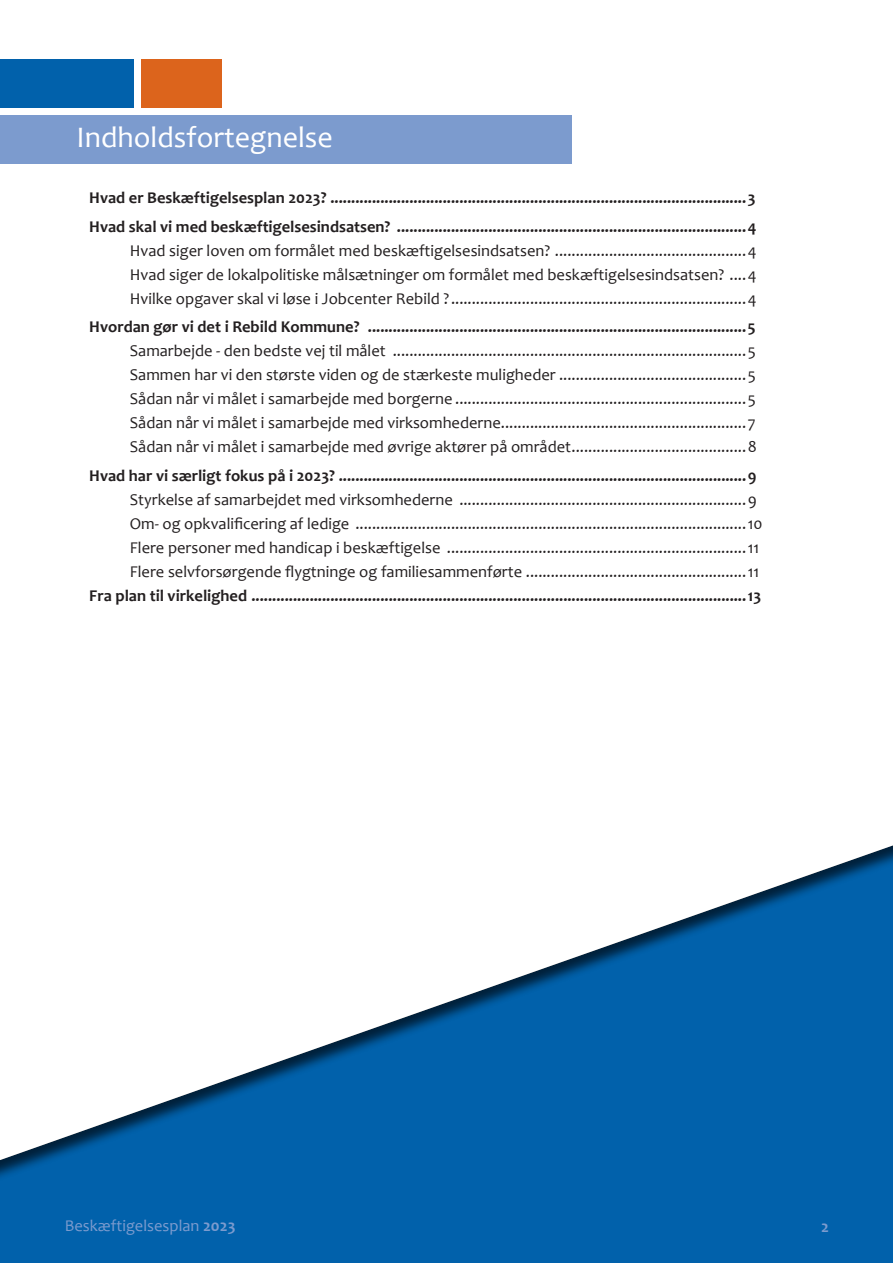
<style>
.page{position:relative;width:893px;height:1263px;background:#fff}
.page>*{position:absolute;margin:0;border:0;box-sizing:border-box;transform-origin:0 0}
.t1{font:30px "Candara";color:#fff}
.t2{font:16.5px "Candara";color:#231f20}
.t3{font:700 16.5px "Candara";color:#231f20}
.t4{font:16.5px "Candara";color:#7c9bce}
.t5{font:700 16.5px "Candara";color:#7c9bce}
.s1{font-weight:700}
</style>
<div class="page">
<div style="left:0;top:837px;width:893px;height:426px;background:#231f20;opacity:.75"></div>
<div style="left:0;top:116px;width:572px;height:48px;background:#7c9bce"></div>
<div style="left:0;top:60px;width:134px;height:48px;background:#0161ab"></div>
<div style="left:141px;top:60px;width:81px;height:48px;background:#dc641c"></div>
<p class="t1" style="left:77px;top:118px;width:258px">Indholdsfortegnelse</p>
<p class="t3" style="left:89px;top:187px;width:668px">Hvad er Beskæftigelsesplan 2023? ....................................................................................................3</p>
<p class="t3" style="left:89px;top:216px;width:669px">Hvad skal vi med beskæftigelsesindsatsen? ....................................................................................4</p>
<p class="t2" style="left:130px;top:240px;width:628px">Hvad siger loven om formålet med beskæftigelsesindsatsen? ..............................................4</p>
<p class="t2" style="left:130px;top:264px;width:628px">Hvad siger de lokalpolitiske målsætninger om formålet med beskæftigelsesindsatsen? ....4</p>
<p class="t2" style="left:130px;top:288px;width:628px">Hvilke opgaver skal vi løse i Jobcenter Rebild ?.......................................................................4</p>
<p class="t3" style="left:89px;top:316px;width:668px">Hvordan gør vi det i Rebild Kommune? ...........................................................................................5</p>
<p class="t2" style="left:130px;top:340px;width:628px">Samarbejde - den bedste vej til målet .....................................................................................5</p>
<p class="t2" style="left:130px;top:364px;width:628px">Sammen har vi den største viden og de stærkeste muligheder .............................................5</p>
<p class="t2" style="left:130px;top:388px;width:628px">Sådan når vi målet i samarbejde med borgerne ......................................................................5</p>
<p class="t2" style="left:130px;top:412px;width:627px">Sådan når vi målet i samarbejde med virksomhederne...........................................................7</p>
<p class="t2" style="left:130px;top:437px;width:629px">Sådan når vi målet i samarbejde med øvrige aktører på området..........................................8</p>
<p class="t3" style="left:89px;top:465px;width:669px">Hvad har vi særligt fokus på i 2023? ..................................................................................................9</p>
<p class="t2" style="left:130px;top:489px;width:629px">Styrkelse af samarbejdet med virksomhederne .....................................................................9</p>
<p class="t2" style="left:130px;top:513px;width:634px">Om- og opkvalificering af ledige ..............................................................................................10</p>
<p class="t2" style="left:130px;top:537px;width:631px">Flere personer med handicap i beskæftigelse ........................................................................11</p>
<p class="t2" style="left:130px;top:561px;width:631px">Flere selvforsørgende flygtninge og familiesammenførte .....................................................11</p>
<p class="t3" style="left:89px;top:585px;width:673px">Fra plan til virkelighed .......................................................................................................................13</p>
<p class="t4" style="left:65px;top:1216px;width:172px">Beskæftigelsesplan <span class="s1">2023</span></p>
<p class="t5" style="left:821px;top:1216px;width:9px">2</p>
</div>
